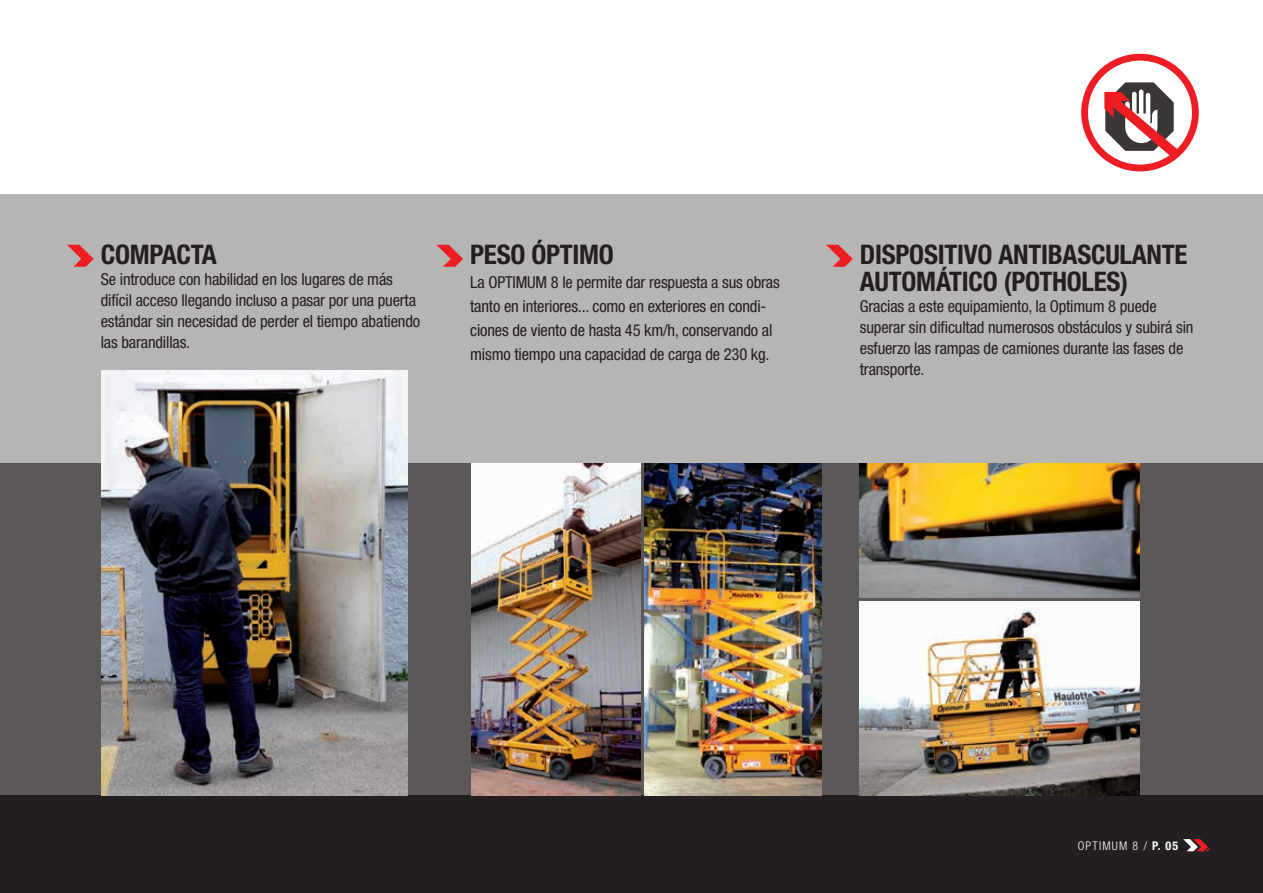
<style>
.page{position:relative;width:1263px;height:893px;background:#fff}
.page>*{position:absolute;margin:0;border:0;box-sizing:border-box;transform-origin:0 0}
.t1{font:700 condensed 27px/27px "Helvetica Neue LT Std";letter-spacing:-.01em;color:#231f20}
.t2{font:condensed 16.5px/21px "Helvetica Neue LT Std";letter-spacing:-.01em;color:#231f20}
.t3{font:300 condensed 12px "Helvetica Neue LT Std";letter-spacing:.1em;color:#fff}
.s1{font-weight:700}
</style>
<div class="page">
<div style="left:0;top:195px;width:1263px;height:277px;background:#b7b4b4"></div>
<div style="left:0;top:793px;width:1263px;height:100px;background:#231f20"></div>
<svg style="left:1183px;top:839px;width:27px;height:12px"></svg>
<div style="left:0;top:463px;width:1263px;height:332px;background:#5c5857"></div>
<img style="left:102px;top:370px;width:305px;height:425px">
<svg style="left:67px;top:245px;width:27px;height:22px"></svg>
<svg style="left:437px;top:245px;width:26px;height:22px"></svg>
<svg style="left:826px;top:245px;width:27px;height:22px"></svg>
<div style="left:1081px;top:54px;width:118px;height:117px;border:7px solid #ee1d23;border-radius:50%"></div>
<svg style="left:1104px;top:82px;width:76px;height:78px"></svg>
<img style="left:471px;top:463px;width:169px;height:332px">
<img style="left:644px;top:463px;width:177px;height:332px">
<img style="left:860px;top:463px;width:280px;height:134px">
<img style="left:860px;top:602px;width:280px;height:193px">
<h1 class="t1" style="left:101px;top:241px;width:118px">COMPACTA</h1>
<p class="t2" style="left:101px;top:269px;width:321px">Se introduce con habilidad en los lugares de más difícil acceso llegando incluso a pasar por una puerta estándar sin necesidad de perder el tiempo abatiendo las barandillas.</p>
<h1 class="t1" style="left:470px;top:241px;width:145px">PESO ÓPTIMO</h1>
<p class="t2" style="left:470px;top:270px;width:311px;line-height:24px">La OPTIMUM 8 le permite dar respuesta a sus obras tanto en interiores... como en exteriores en condi&shy;ciones de viento de hasta 45 km/h, conservando al mismo tiempo una capacidad de carga de 230 kg.</p>
<h1 class="t1" style="left:860px;top:241px;width:329px">DISPOSITIVO ANTIBASCULANTE<br>AUTOMÁTICO (POTHOLES)</h1>
<p class="t2" style="left:860px;top:296px;width:335px">Gracias a este equipamiento, la Optimum 8 puede superar sin dificultad numerosos obstáculos y subirá sin esfuerzo las rampas de camiones durante las fases de transporte.</p>
<p class="t3" style="left:1078px;top:839px;width:102px">OPTIMUM 8 / <span class="s1">P. 05</span></p>
</div>
